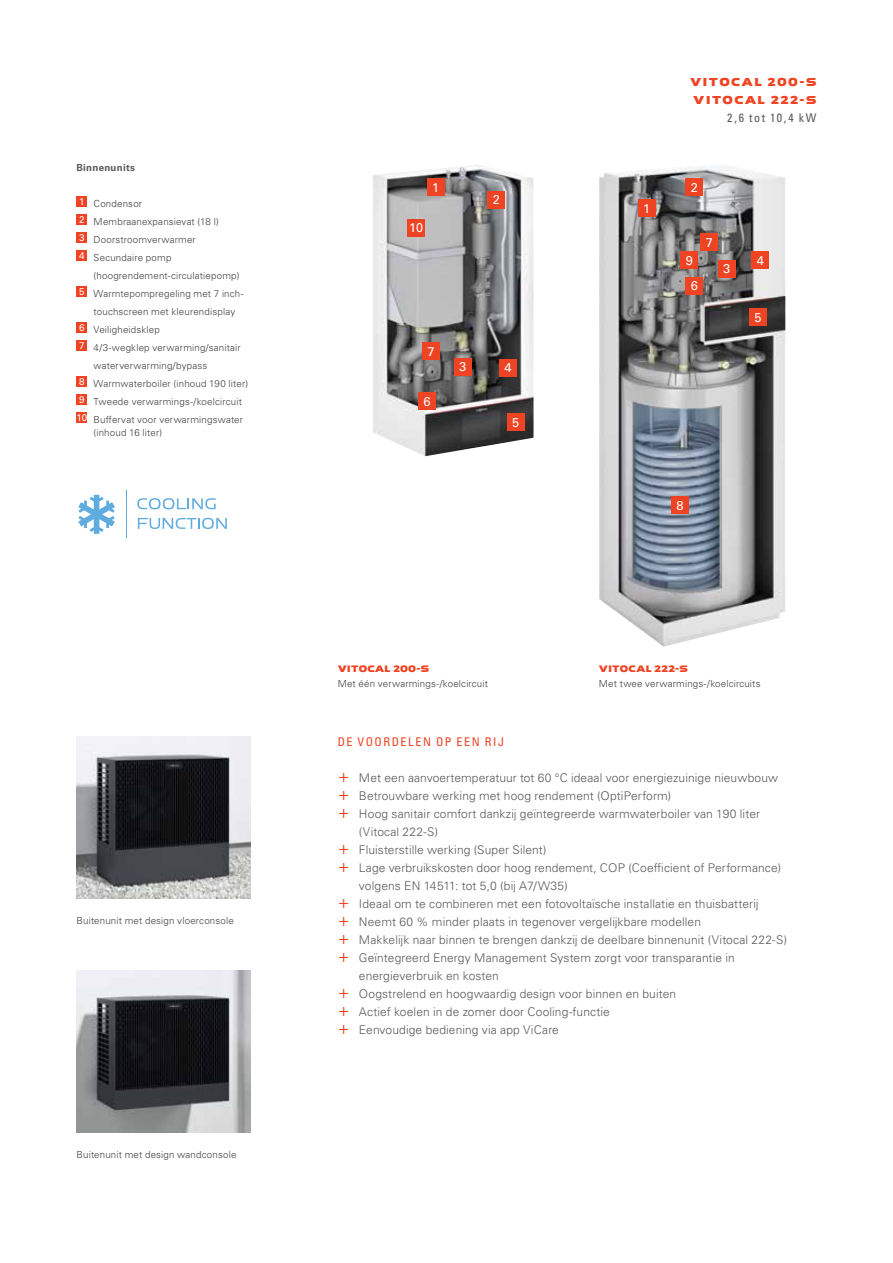
<style>
.page{position:relative;width:893px;height:1263px;background:#fff}
.page>*{position:absolute;margin:0;border:0;box-sizing:border-box;transform-origin:0 0}
.t1{font:12.75px "Univers LTCYR 55 Roman";color:#fff}
.t2{font:300 12px "Univers LTCYR 45";letter-spacing:.01em;color:#58595b}
.t3{font:700 12px/18px "Viessmann";letter-spacing:.11em;color:#ef4423}
.t4{font:condensed 12px "Univers LTCYR 57";letter-spacing:.135em;color:#ef4423}
.t5{font:condensed 12px "Univers LTCYR 57";letter-spacing:.135em;color:#58595b}
.t6{font:300 9.75px/18px "Univers LTCYR 45";letter-spacing:.015em;color:#414042}
.t7{font:700 9.75px "Viessmann";letter-spacing:.02em;color:#ef4423}
.t8{font:700 9.75px "Univers LTCYR 65";letter-spacing:.025em;color:#58595b}
.s1{font-size:18px;color:#ef4423}
</style>
<div class="page">
<img style="left:599px;top:166px;width:186px;height:481px">
<img style="left:77px;top:737px;width:174px;height:162px">
<img style="left:77px;top:971px;width:174px;height:162px">
<svg style="left:78px;top:495px;width:37px;height:39px"></svg>
<svg style="left:137px;top:498px;width:79px;height:11px"></svg>
<svg style="left:138px;top:518px;width:89px;height:11px"></svg>
<hr style="left:126px;top:490px;width:1px;height:48px;background:#5facdf">
<div style="left:77px;top:196px;width:10px;height:11px;background:#ef4423"></div>
<div style="left:77px;top:214px;width:10px;height:11px;background:#ef4423"></div>
<div style="left:77px;top:232px;width:10px;height:11px;background:#ef4423"></div>
<div style="left:77px;top:250px;width:10px;height:11px;background:#ef4423"></div>
<div style="left:77px;top:286px;width:10px;height:11px;background:#ef4423"></div>
<div style="left:77px;top:322px;width:10px;height:11px;background:#ef4423"></div>
<div style="left:77px;top:340px;width:10px;height:11px;background:#ef4423"></div>
<div style="left:77px;top:376px;width:10px;height:11px;background:#ef4423"></div>
<div style="left:77px;top:394px;width:10px;height:11px;background:#ef4423"></div>
<div style="left:77px;top:412px;width:10px;height:11px;background:#ef4423"></div>
<div style="left:638px;top:200px;width:17px;height:17px;background:#ef4423"></div>
<div style="left:686px;top:179px;width:17px;height:17px;background:#ef4423"></div>
<div style="left:750px;top:309px;width:17px;height:17px;background:#ef4423"></div>
<div style="left:701px;top:234px;width:17px;height:17px;background:#ef4423"></div>
<div style="left:718px;top:260px;width:17px;height:17px;background:#ef4423"></div>
<div style="left:752px;top:252px;width:17px;height:17px;background:#ef4423"></div>
<div style="left:686px;top:277px;width:17px;height:17px;background:#ef4423"></div>
<div style="left:671px;top:497px;width:18px;height:17px;background:#ef4423"></div>
<div style="left:681px;top:252px;width:17px;height:17px;background:#ef4423"></div>
<img style="left:373px;top:165px;width:160px;height:291px">
<div style="left:427px;top:179px;width:17px;height:17px;background:#ef4423"></div>
<div style="left:488px;top:191px;width:17px;height:17px;background:#ef4423"></div>
<div style="left:507px;top:414px;width:17px;height:17px;background:#ef4423"></div>
<div style="left:423px;top:343px;width:17px;height:17px;background:#ef4423"></div>
<div style="left:454px;top:358px;width:17px;height:17px;background:#ef4423"></div>
<div style="left:499px;top:359px;width:17px;height:17px;background:#ef4423"></div>
<div style="left:419px;top:393px;width:17px;height:17px;background:#ef4423"></div>
<div style="left:408px;top:219px;width:17px;height:17px;background:#ef4423"></div>
<p class="t8" style="left:77px;top:160px;width:60px">Binnenunits</p>
<p class="t6" style="left:79px;top:194px;width:141px"><sup>1</sup> Condensor<br><sup>2</sup> Membraanexpansievat (18 l)<br><sup>3</sup> Doorstroomverwarmer<br><sup>4</sup> Secundaire pomp</p>
<p class="t6" style="left:94px;top:266px;width:147px">(hoogrendement-circulatiepomp)</p>
<p class="t6" style="left:79px;top:284px;width:166px"><sup>5</sup> Warmtepompregeling met 7 inch-</p>
<p class="t6" style="left:94px;top:302px;width:143px">touchscreen met kleurendisplay</p>
<p class="t6" style="left:79px;top:320px;width:82px"><sup>6</sup> Veiligheidsklep</p>
<p class="t6" style="left:79px;top:338px;width:163px"><sup>7</sup> 4/3-wegklep verwarming/sanitair</p>
<p class="t6" style="left:94px;top:356px;width:115px">waterverwarming/bypass</p>
<p class="t6" style="left:79px;top:374px;width:171px"><sup>8</sup> Warmwaterboiler (inhoud 190 liter)</p>
<p class="t6" style="left:79px;top:392px;width:164px"><sup>9</sup> Tweede verwarmings-/koelcircuit</p>
<p class="t6" style="left:77px;top:410px;width:168px"><sup>10</sup> Buffervat voor verwarmingswater</p>
<p class="t6" style="left:94px;top:424px;width:70px">(inhoud 16 liter)</p>
<p class="t6" style="left:77px;top:911px;width:159px">Buitenunit met design vloerconsole</p>
<p class="t6" style="left:77px;top:1145px;width:161px">Buitenunit met design wandconsole</p>
<p class="t1" style="left:432px;top:178px;width:9px">1</p>
<p class="t1" style="left:409px;top:219px;width:15px">10</p>
<p class="t1" style="left:493px;top:191px;width:9px">2</p>
<p class="t1" style="left:428px;top:343px;width:9px">7</p>
<p class="t1" style="left:424px;top:393px;width:9px">6</p>
<p class="t1" style="left:459px;top:358px;width:9px">3</p>
<p class="t1" style="left:504px;top:359px;width:9px">4</p>
<p class="t1" style="left:512px;top:414px;width:9px">5</p>
<p class="t7" style="left:338px;top:662px;width:93px">VITOCAL 200-S</p>
<p class="t6" style="left:338px;top:675px;width:152px">Met één verwarmings-/koelcircuit</p>
<p class="t3" style="left:690px;top:73px;width:128px">VITOCAL 200-S<br>VITOCAL 222-S</p>
<p class="t5" style="left:727px;top:110px;width:91px">2,6 tot 10,4 kW</p>
<p class="t1" style="left:643px;top:200px;width:9px">1</p>
<p class="t1" style="left:691px;top:178px;width:9px">2</p>
<p class="t1" style="left:686px;top:251px;width:9px">9</p>
<p class="t1" style="left:691px;top:277px;width:9px">6</p>
<p class="t1" style="left:706px;top:234px;width:9px">7</p>
<p class="t1" style="left:723px;top:260px;width:9px">3</p>
<p class="t1" style="left:757px;top:252px;width:9px">4</p>
<p class="t1" style="left:755px;top:308px;width:9px">5</p>
<p class="t1" style="left:676px;top:497px;width:9px">8</p>
<p class="t7" style="left:599px;top:662px;width:91px">VITOCAL 222-S</p>
<p class="t6" style="left:599px;top:675px;width:163px">Met twee verwarmings-/koelcircuits</p>
<p class="t4" style="left:338px;top:734px;width:168px">DE VOORDELEN OP EEN RIJ</p>
<p class="t2" style="left:338px;top:770px;width:442px"><span class="s1">+</span> Met een aanvoertemperatuur tot 60 °C ideaal voor energiezuinige nieuwbouw</p>
<p class="t2" style="left:338px;top:788px;width:335px"><span class="s1">+</span> Betrouwbare werking met hoog rendement (OptiPerform)</p>
<p class="t2" style="left:338px;top:806px;width:424px"><span class="s1">+</span> Hoog sanitair comfort dankzij geïntegreerde warmwaterboiler van 190 liter</p>
<p class="t2" style="left:359px;top:824px;width:81px">(Vitocal 222-S)</p>
<p class="t2" style="left:338px;top:842px;width:210px"><span class="s1">+</span> Fluisterstille werking (Super Silent)</p>
<p class="t2" style="left:338px;top:860px;width:445px"><span class="s1">+</span> Lage verbruikskosten door hoog rendement, COP (Coefficient of Performance)</p>
<p class="t2" style="left:359px;top:878px;width:210px">volgens EN 14511: tot 5,0 (bij A7/W35)</p>
<p class="t2" style="left:338px;top:896px;width:422px"><span class="s1">+</span> Ideaal om te combineren met een fotovoltaïsche installatie en thuisbatterij</p>
<p class="t2" style="left:338px;top:914px;width:365px"><span class="s1">+</span> Neemt 60 % minder plaats in tegenover vergelijkbare modellen</p>
<p class="t2" style="left:338px;top:932px;width:451px"><span class="s1">+</span> Makkelijk naar binnen te brengen dankzij de deelbare binnenunit (Vitocal 222-S)</p>
<p class="t2" style="left:338px;top:950px;width:399px"><span class="s1">+</span> Geïntegreerd Energy Management System zorgt voor transparantie in</p>
<p class="t2" style="left:359px;top:968px;width:142px">energieverbruik en kosten</p>
<p class="t2" style="left:338px;top:986px;width:340px"><span class="s1">+</span> Oogstrelend en hoogwaardig design voor binnen en buiten</p>
<p class="t2" style="left:338px;top:1004px;width:274px"><span class="s1">+</span> Actief koelen in de zomer door Cooling-functie</p>
<p class="t2" style="left:338px;top:1022px;width:223px"><span class="s1">+</span> Eenvoudige bediening via app ViCare</p>
</div>
